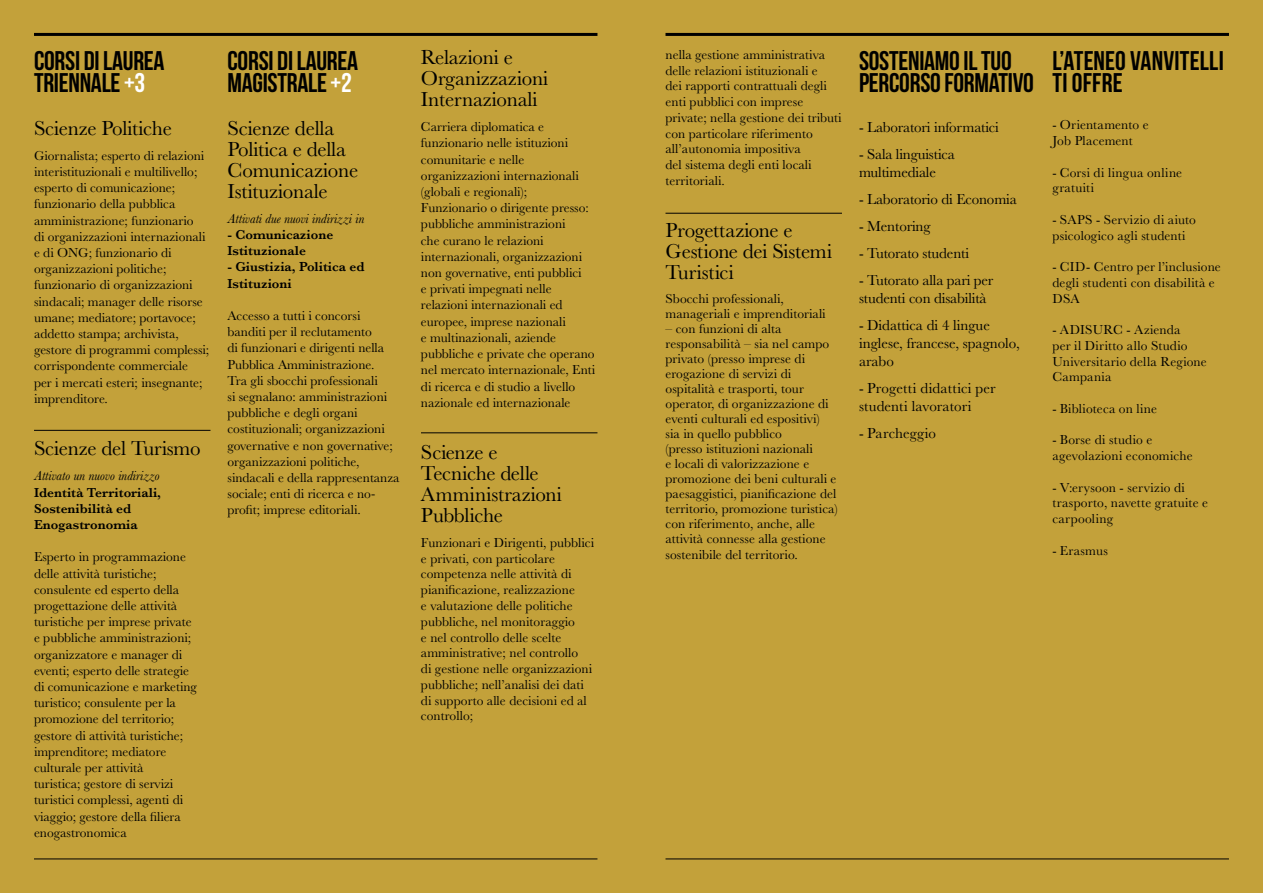
<style>
.page{position:relative;width:1263px;height:893px;background:#c3a13a}
.page>*{position:absolute;margin:0;border:0;box-sizing:border-box;transform-origin:0 0}
.t1{font:27px/22.5px "Bebas Neue";letter-spacing:-.01em;color:#000}
.t2{font:27px/22.5px "Bebas Neue";letter-spacing:.01em;color:#000}
.t3{font:21px/21px "Baskerville MT Std";letter-spacing:-.01em;color:#000}
.t4{font:15px/18px "Baskerville";letter-spacing:-.01em;color:#000}
.t5{font:15px/18px "Baskerville";letter-spacing:.01em;color:#000}
.t6{font:13.5px/16.2px "Baskerville MT Std";color:#000}
.t7{font:13.5px/15.8px "Baskerville";letter-spacing:.015em;color:#000}
.t8{font:600 13.5px/16.2px "Baskerville";color:#000}
.t9{font:italic 13.5px "Baskerville MT Std";color:#000}
.s1{color:#fff}
</style>
<div class="page">
<hr style="left:34px;top:33px;width:563px;height:3px;background:#000">
<hr style="left:665px;top:33px;width:564px;height:3px;background:#000">
<hr style="left:34px;top:430px;width:176px;height:1px;background:#000">
<hr style="left:421px;top:433px;width:176px;height:1px;background:#000">
<hr style="left:34px;top:858px;width:563px;height:1px;background:#000">
<hr style="left:665px;top:858px;width:564px;height:1px;background:#000">
<hr style="left:665px;top:213px;width:177px;height:1px;background:#000">
<h1 class="t1" style="left:34px;top:49px;width:132px">CORSI DI LAUREA<br>TRIENNALE <span class="s1">+3</span></h1>
<h2 class="t3" style="left:34px;top:117px;width:139px">Scienze Politiche</h2>
<p class="t6" style="left:34px;top:147px;width:177px">Giornalista; esperto di relazioni interistituzionali e multilivello; esperto di comunicazione; funzionario della pubblica amministrazione; funzionario<br>di organizzazioni internazionali e di ONG; funzionario di organizzazioni politiche; funzionario di organizzazioni sindacali; manager delle risorse umane; mediatore; portavoce; addetto stampa; archivista, gestore di programmi complessi; corrispondente commerciale per i mercati esteri; insegnante; imprenditore.</p>
<h2 class="t3" style="left:34px;top:438px;width:168px">Scienze del Turismo</h2>
<p class="t9" style="left:34px;top:468px;width:127px">Attivato un nuovo indirizzo</p>
<p class="t8" style="left:34px;top:484px;width:128px">Identità Territoriali,<br>Sostenibilità ed<br>Enogastronomia</p>
<p class="t6" style="left:34px;top:549px;width:164px">Esperto in programmazione delle attività turistiche; consulente ed esperto della progettazione delle attività turistiche per imprese private e pubbliche amministrazioni; organizzatore e manager di eventi; esperto delle strategie di comunicazione e marketing turistico; consulente per la promozione del territorio; gestore di attività turistiche; imprenditore; mediatore culturale per attività<br>turistica; gestore di servizi turistici complessi, agenti di viaggio; gestore della filiera enogastronomica</p>
<h1 class="t1" style="left:227px;top:49px;width:132px">CORSI DI LAUREA<br>MAGISTRALE <span class="s1">+2</span></h1>
<h2 class="t3" style="left:227px;top:117px;width:132px">Scienze della<br>Politica e della<br>Comunicazione<br>Istituzionale</h2>
<p class="t9" style="left:227px;top:210px;width:138px">Attivati due nuovi indirizzi in</p>
<p class="t8" style="left:227px;top:226px;width:107px">- Comunicazione<br>Istituzionale</p>
<p class="t8" style="left:227px;top:259px;width:139px">- Giustizia, Politica ed<br>Istituzioni</p>
<p class="t6" style="left:227px;top:307px;width:174px">Accesso a tutti i concorsi banditi per il reclutamento<br>di funzionari e dirigenti nella<br>Pubblica Amministrazione.<br>Tra gli sbocchi professionali<br>si segnalano: amministrazioni pubbliche e degli organi costituzionali; organizzazioni governative e non governative; organizzazioni politiche, sindacali e della rappresentanza sociale; enti di ricerca e no&shy;profit; imprese editoriali.</p>
<h2 class="t3" style="left:421px;top:47px;width:129px">Relazioni e<br>Organizzazioni<br>Internazionali</h2>
<p class="t6" style="left:421px;top:119px;width:176px">Carriera diplomatica e funzionario nelle istituzioni comunitarie e nelle organizzazioni internazionali (globali e regionali);<br>Funzionario o dirigente presso: pubbliche amministrazioni<br>che curano le relazioni internazionali, organizzazioni non governative, enti pubblici<br>e privati impegnati nelle relazioni internazionali ed europee, imprese nazionali<br>e multinazionali, aziende pubbliche e private che operano nel mercato internazionale, Enti di ricerca e di studio a livello nazionale ed internazionale</p>
<h2 class="t3" style="left:421px;top:442px;width:142px">Scienze e<br>Tecniche delle<br>Amministrazioni<br>Pubbliche</h2>
<p class="t6" style="left:421px;top:535px;width:175px;line-height:15.8px">Funzionari e Dirigenti, pubblici e privati, con particolare competenza nelle attività di pianificazione, realizzazione<br>e valutazione delle politiche pubbliche, nel monitoraggio<br>e nel controllo delle scelte amministrative; nel controllo<br>di gestione nelle organizzazioni pubbliche; nell’analisi dei dati di supporto alle decisioni ed al controllo;</p>
<p class="t6" style="left:665px;top:47px;width:178px;line-height:15.8px">nella gestione amministrativa delle relazioni istituzionali e<br>dei rapporti contrattuali degli enti pubblici con imprese private; nella gestione dei tributi con particolare riferimento all’autonomia impositiva<br>del sistema degli enti locali territoriali.</p>
<h2 class="t3" style="left:665px;top:220px;width:168px">Progettazione e<br>Gestione dei Sistemi<br>Turistici</h2>
<p class="t6" style="left:665px;top:292px;width:162px;line-height:15px">Sbocchi professionali, manageriali e imprenditoriali</p>
<p class="t6" style="left:665px;top:322px;width:174px;line-height:15px">– con funzioni di alta responsabilità – sia nel campo privato (presso imprese di erogazione di servizi di ospitalità e trasporti, tour operator, di organizzazione di eventi culturali ed espositivi)<br>sia in quello pubblico<br>(presso istituzioni nazionali<br>e locali di valorizzazione e promozione dei beni culturali e paesaggistici, pianificazione del territorio, promozione turistica) con riferimento, anche, alle attività connesse alla gestione sostenibile del territorio.</p>
<h1 class="t1" style="left:859px;top:49px;width:176px">SOSTENIAMO IL TUO<br>PERCORSO FORMATIVO</h1>
<p class="t4" style="left:859px;top:118px;width:141px">- Laboratori informatici</p>
<p class="t4" style="left:859px;top:145px;width:97px">- Sala linguistica multimediale</p>
<p class="t4" style="left:859px;top:190px;width:159px">- Laboratorio di Economia</p>
<p class="t4" style="left:859px;top:217px;width:73px">- Mentoring</p>
<p class="t4" style="left:859px;top:244px;width:112px">- Tutorato studenti</p>
<p class="t4" style="left:859px;top:271px;width:136px">- Tutorato alla pari per studenti con disabilità</p>
<p class="t4" style="left:859px;top:316px;width:162px">- Didattica di 4 lingue inglese, francese, spagnolo, arabo</p>
<p class="t5" style="left:859px;top:379px;width:138px">- Progetti didattici per studenti lavoratori</p>
<p class="t5" style="left:859px;top:424px;width:79px">- Parcheggio</p>
<h1 class="t2" style="left:1052px;top:49px;width:173px">L’ATENEO VANVITELLI<br>TI OFFRE</h1>
<p class="t7" style="left:1052px;top:117px;width:98px">- Orientamento e<br>Job Placement</p>
<p class="t7" style="left:1052px;top:164px;width:131px">- Corsi di lingua online gratuiti</p>
<p class="t7" style="left:1052px;top:212px;width:145px">- SAPS - Servizio di aiuto psicologico agli studenti</p>
<p class="t7" style="left:1052px;top:259px;width:170px">- CID- Centro per l’inclusione degli studenti con disabilità e<br>DSA</p>
<p class="t7" style="left:1052px;top:322px;width:156px">- ADISURC - Azienda<br>per il Diritto allo Studio<br>Universitario della Regione<br>Campania</p>
<p class="t7" style="left:1052px;top:401px;width:106px">- Biblioteca on line</p>
<p class="t7" style="left:1052px;top:432px;width:142px">- Borse di studio e agevolazioni economiche</p>
<p class="t7" style="left:1052px;top:479px;width:157px">- V:erysoon - servizio di trasporto, navette gratuite e carpooling</p>
<p class="t7" style="left:1052px;top:542px;width:57px">- Erasmus</p>
</div>
